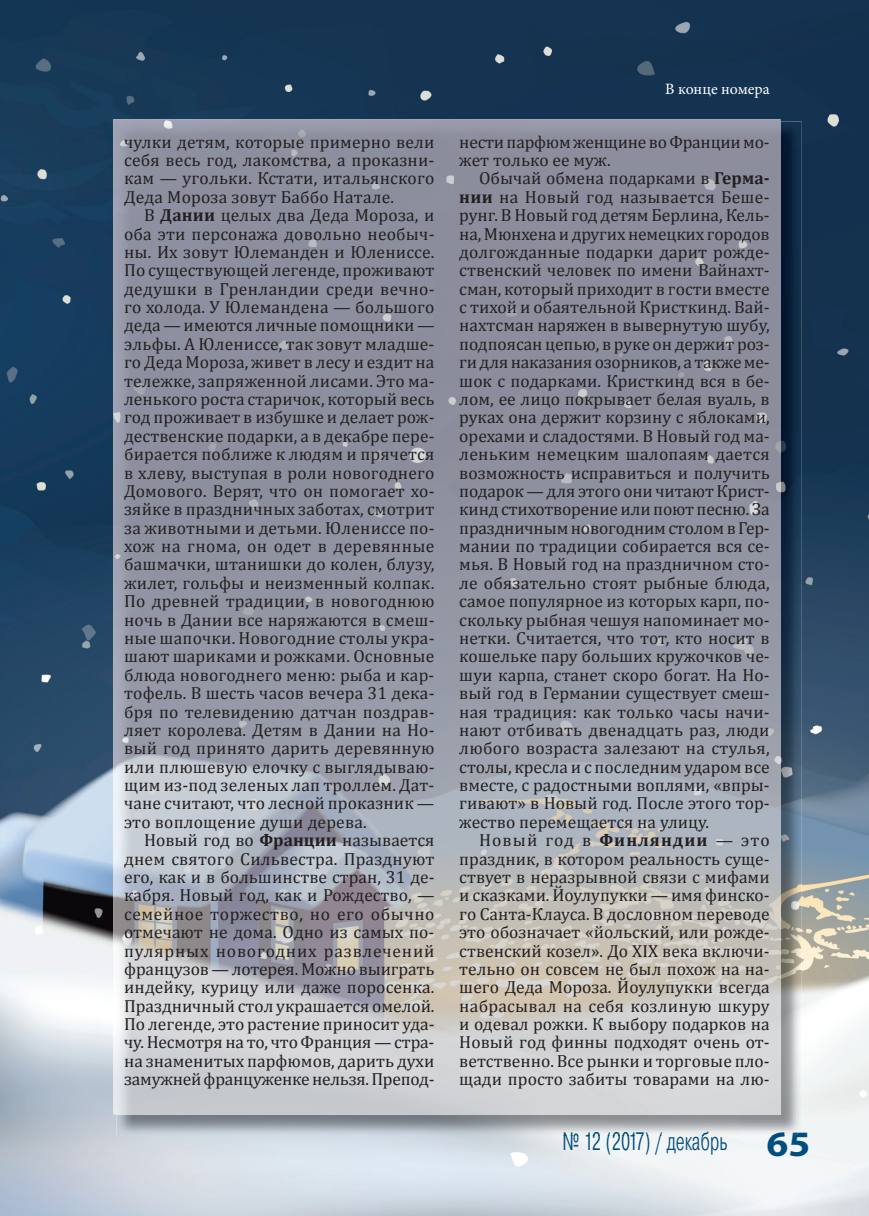
<style>
.page{position:relative;width:869px;height:1216px;background:#fff}
.page>*{position:absolute;margin:0;border:0;box-sizing:border-box;transform-origin:0 0}
.t1{font:700 35.88px "Myriad Pro";color:#004d7f;scale:1.1 1}
.t2{font:300 25.2px "Pragmatica Cond";letter-spacing:-.005em;color:#004c7d;scale:.8 1}
.t3{font:17.5px/18.4px "Cambria";color:#231f20;text-align:justify}
.t4{font:15.75px "Minion Pro";letter-spacing:-.005em;color:#fff}
.s1{font-weight:700}
.s2{color:#004d7f}
</style>
<div class="page">
<img style="left:0;top:0;width:868px;height:1215px">
<img style="left:740px;top:121px;width:61px;height:1014px">
<img style="left:116px;top:1114px;width:624px;height:21px">
<img style="left:767px;top:1131px;width:34px;height:4px">
<img style="left:563px;top:1132px;width:98px;height:3px">
<img style="left:666px;top:1131px;width:60px;height:4px">
<div style="left:113px;top:119px;width:667px;height:61px;background:#a0a3b3"></div>
<img style="left:113px;top:180px;width:3px;height:934px">
<img style="left:116px;top:121px;width:664px;height:993px">
<p class="t3" style="left:124px;top:132px;width:312px">чулки детям, которые примерно вели себя весь год, лакомства, а проказни&shy;кам — угольки. Кстати, итальянского Деда Мороза зовут Баббо Натале.</p>
<p class="t3" style="left:124px;top:205px;width:312px;text-indent:20px">В <span class="s1">Дании</span> целых два Деда Мороза, и оба эти персонажа довольно необыч&shy;ны. Их зовут Юлеманден и Юлениссе.<br>По существующей легенде, проживают дедушки в Гренландии среди вечно&shy;го холода. У Юлемандена — большого деда — имеются личные помощники — эльфы. А Юлениссе, так зовут младше&shy;го Деда Мороза, живет в лесу и ездит на тележке, запряженной лисами. Это ма&shy;ленького роста старичок, который весь год проживает в избушке и делает рож&shy;дественские подарки, а в декабре пере&shy;бирается поближе к людям и прячется в хлеву, выступая в роли новогоднего Домового. Верят, что он помогает хо&shy;зяйке в праздничных заботах, смотрит за животными и детьми. Юлениссе по&shy;хож на гнома, он одет в деревянные башмачки, штанишки до колен, блузу, жилет, гольфы и неизменный колпак.<br>По древней традиции, в новогоднюю ночь в Дании все наряжаются в смеш&shy;ные шапочки. Новогодние столы укра&shy;шают шариками и рожками. Основные блюда новогоднего меню: рыба и кар&shy;тофель. В шесть часов вечера 31 дека&shy;бря по телевидению датчан поздрав&shy;ляет королева. Детям в Дании на Но&shy;вый год принято дарить деревянную или плюшевую елочку с выглядываю&shy;щим из-под зеленых лап троллем. Дат&shy;чане считают, что лесной проказник — это воплощение души дерева.</p>
<p class="t3" style="left:124px;top:830px;width:312px;text-indent:20px">Новый год во <span class="s1">Франции</span> называется днем святого Сильвестра. Празднуют его, как и в большинстве стран, 31 де&shy;кабря. Новый год, как и Рождество, — семейное торжество, но его обычно отмечают не дома. Одно из самых по&shy;пулярных новогодних развлечений французов — лотерея. Можно выиграть индейку, курицу или даже поросенка.<br>Праздничный стол украшается омелой.<br>По легенде, это растение приносит уда&shy;чу. Несмотря на то, что Франция — стра&shy;на знаменитых парфюмов, дарить духи замужней француженке нельзя. Препод-</p>
<p class="t4" style="left:665px;top:79px;width:106px">В конце номера</p>
<p class="t3" style="left:459px;top:132px;width:312px">нести парфюм женщине во Франции мо&shy;жет только ее муж.</p>
<p class="t3" style="left:459px;top:169px;width:312px;text-indent:20px">Обычай обмена подарками в <span class="s1">Герма&shy;нии</span> на Новый год называется Беше&shy;рунг. В Новый год детям Берлина, Кель&shy;на, Мюнхена и других немецких городов долгожданные подарки дарит рожде&shy;ственский человек по имени Вайнахт&shy;сман, который приходит в гости вместе с тихой и обаятельной Кристкинд. Вай&shy;нахтсман наряжен в вывернутую шубу, подпоясан цепью, в руке он держит роз&shy;ги для наказания озорников, а также ме&shy;шок с подарками. Кристкинд вся в бе&shy;лом, ее лицо покрывает белая вуаль, в руках она держит корзину с яблоками, орехами и сладостями. В Новый год ма&shy;леньким немецким шалопаям дается возможность исправиться и получить подарок — для этого они читают Крист&shy;кинд стихотворение или поют песню. За праздничным новогодним столом в Гер&shy;мании по традиции собирается вся се&shy;мья. В Новый год на праздничном сто&shy;ле обязательно стоят рыбные блюда, самое популярное из которых карп, по&shy;скольку рыбная чешуя напоминает мо&shy;нетки. Считается, что тот, кто носит в кошельке пару больших кружочков че&shy;шуи карпа, станет скоро богат. На Но&shy;вый год в Германии существует смеш&shy;ная традиция: как только часы начи&shy;нают отбивать двенадцать раз, люди любого возраста залезают на стулья, столы, кресла и с последним ударом все вместе, с радостными воплями, «впры&shy;гивают» в Новый год. После этого тор&shy;жество перемещается на улицу.</p>
<p class="t3" style="left:459px;top:830px;width:312px;text-indent:20px">Новый год в <span class="s1">Финляндии</span> — это праздник, в котором реальность суще&shy;ствует в неразрывной связи с мифами и сказками. Йоулупукки — имя финско&shy;го Санта-Клауса. В дословном переводе это обозначает «йольский, или рожде&shy;ственский козел». До ХIХ века включи&shy;тельно он совсем не был похож на на&shy;шего Деда Мороза. Йоулупукки всегда набрасывал на себя козлиную шкуру и одевал рожки. К выбору подарков на Новый год финны подходят очень от&shy;ветственно. Все рынки и торговые пло&shy;щади просто забиты товарами на лю-</p>
<h2 class="t2" style="left:700px;top:1126px;width:13px">б</h2>
<h1 class="t1" style="left:766px;top:1122px;width:41px">65</h1>
<h2 class="t2" style="left:562px;top:1126px;width:208px">№ 12 (2017) / <span class="s2">дека рь</span></h2>
</div>
